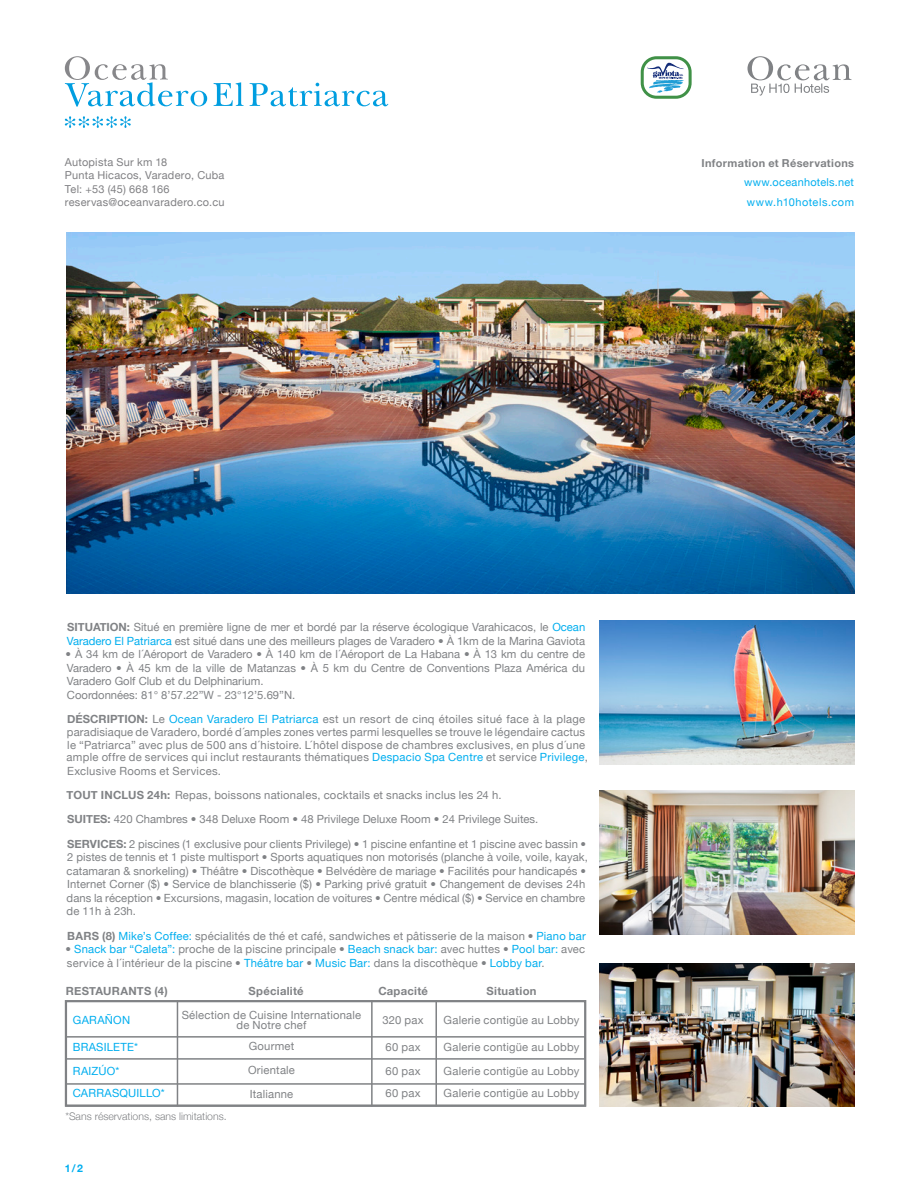
<style>
.page{position:relative;width:918px;height:1188px;background:#fff}
.page>*{position:absolute;margin:0;border:0;box-sizing:border-box;transform-origin:0 0}
.body_text_small{font:11.25px/13.5px "Helvetica Neue";letter-spacing:.005em;color:#808285}
.body_text_small-2{font:700 11.25px "Helvetica Neue";letter-spacing:.025em;color:#808285}
.t1{font:11.25px "Helvetica Neue";letter-spacing:.015em;color:#00aeef}
.text{font:10.95px "Helvetica Neue";letter-spacing:.025em;color:#808083}
.text-2{font:700 10.95px "Helvetica Neue";letter-spacing:.03em;color:#808285}
.text-3{font:10.95px "Helvetica Neue";letter-spacing:.025em;color:#00aeef}
.text-4{font:10.95px "Helvetica Neue";letter-spacing:.05em;color:#00aeef}
.t2{font:300 10.5px "Helvetica Neue";color:#808285}
.body_text_small-3{font:700 10.5px "Helvetica Neue";color:#00aeef}
.s1{font-weight:700}
.s2{color:#00aeef}
</style>
<div class="page">
<img style="left:66px;top:232px;width:788px;height:362px">
<svg style="left:65px;top:116px;width:66px;height:12px"></svg>
<svg style="left:65px;top:56px;width:323px;height:51px"></svg>
<div style="left:65px;top:1083px;width:521px;height:24px;border:2px solid #808285"></div>
<div style="left:65px;top:1036px;width:521px;height:24px;border:2px solid #808285"></div>
<hr style="left:177px;top:1000px;width:1px;height:106px;background:#808285">
<svg style="left:747px;top:56px;width:104px;height:40px"></svg>
<div style="left:65px;top:1000px;width:521px;height:107px;border:2px solid #808285"></div>
<hr style="left:371px;top:1000px;width:2px;height:106px;background:#808285">
<hr style="left:435px;top:1000px;width:2px;height:106px;background:#808285">
<svg style="left:641px;top:56px;width:51px;height:43px"></svg>
<img style="left:600px;top:620px;width:254px;height:144px">
<img style="left:599px;top:790px;width:255px;height:144px">
<img style="left:600px;top:963px;width:254px;height:144px">
<p class="text" style="left:65px;top:156px;width:104px">Autopista Sur km 18</p>
<p class="text" style="left:65px;top:169px;width:161px">Punta Hicacos, Varadero, Cuba</p>
<p class="text" style="left:65px;top:182px;width:106px">Tel: +53 (45) 668 166</p>
<p class="text" style="left:65px;top:195px;width:161px">reservas@oceanvaradero.co.cu</p>
<p class="text-2" style="left:702px;top:156px;width:154px">Information et Réservations</p>
<p class="text-3" style="left:744px;top:176px;width:112px">www.oceanhotels.net</p>
<p class="text-4" style="left:747px;top:195px;width:109px">www.h10hotels.com</p>
<p class="body_text_small" style="left:67px;top:620px;width:520px"><span class="s1">SITUATION:</span> Situé en première ligne de mer et bordé par la réserve écologique Varahicacos, le <span class="s2">Ocean<br>Varadero El Patriarca</span> est situé dans une des meilleurs plages de Varadero • À 1km de la Marina Gaviota</p>
<p class="body_text_small" style="left:66px;top:647px;width:521px;text-align:justify">• À 34 km de l´Aéroport de Varadero • À 140 km de l´Aéroport de La Habana • À 13 km du centre de Varadero • À 45 km de la ville de Matanzas • À 5 km du Centre de Conventions Plaza América du Varadero Golf Club et du Delphinarium.</p>
<p class="body_text_small" style="left:67px;top:688px;width:230px">Coordonnées: 81° 8’57.22”W - 23°12’5.69”N.</p>
<p class="body_text_small" style="left:67px;top:713px;width:523px;line-height:12.9px"><span class="s1">DÉSCRIPTION:</span> Le <span class="s2">Ocean Varadero El Patriarca</span> est un resort de cinq étoiles situé face à la plage paradisiaque de Varadero, bordé d´amples zones vertes parmi lesquelles se trouve le légendaire cactus le “Patriarca” avec plus de 500 ans d´histoire. L´hôtel dispose de chambres exclusives, en plus d´une ample offre de services qui inclut restaurants thématiques <span class="s2">Despacio Spa Centre</span> et service <span class="s2">Privilege</span>, Exclusive Rooms et Services.</p>
<p class="body_text_small" style="left:66px;top:788px;width:437px"><span class="s1">TOUT INCLUS 24h:</span> Repas, boissons nationales, cocktails et snacks inclus les 24 h.</p>
<p class="body_text_small" style="left:67px;top:813px;width:473px"><span class="s1">SUITES:</span> 420 Chambres • 348 Deluxe Room • 48 Privilege Deluxe Room • 24 Privilege Suites.</p>
<p class="body_text_small" style="left:67px;top:837px;width:523px"><span class="s1">SERVICES:</span> 2 piscines (1 exclusive pour clients Privilege) • 1 piscine enfantine et 1 piscine avec bassin • 2 pistes de tennis et 1 piste multisport • Sports aquatiques non motorisés (planche à voile, voile, kayak, catamaran &amp; snorkeling) • Théâtre • Discothèque • Belvédère de mariage • Facilités pour handicapés • Internet Corner ($) • Service de blanchisserie ($) • Parking privé gratuit • Changement de devises 24h dans la réception • Excursions, magasin, location de voitures • Centre médical ($) • Service en chambre de 11h à 23h.</p>
<p class="body_text_small" style="left:67px;top:929px;width:520px"><span class="s1">BARS (8)</span> <span class="s2">Mike’s Coffee:</span> spécialités de thé et café, sandwiches et pâtisserie de la maison • <span class="s2">Piano bar</span></p>
<p class="body_text_small" style="left:66px;top:942px;width:521px">• <span class="s2">Snack bar “Caleta”:</span> proche de la piscine principale • <span class="s2">Beach snack bar:</span> avec huttes • <span class="s2">Pool bar:</span> avec service à l´intérieur de la piscine • <span class="s2">Théâtre bar</span> • <span class="s2">Music Bar:</span> dans la discothèque • <span class="s2">Lobby bar</span>.</p>
<p class="body_text_small-2" style="left:66px;top:984px;width:103px">RESTAURANTS (4)</p>
<p class="t1" style="left:73px;top:1013px;width:59px">GARAÑON</p>
<p class="t1" style="left:73px;top:1040px;width:67px">BRASILETE*</p>
<p class="t1" style="left:73px;top:1064px;width:48px">RAIZÚO*</p>
<p class="t1" style="left:73px;top:1086px;width:94px">CARRASQUILLO*</p>
<p class="body_text_small-2" style="left:249px;top:984px;width:57px">Spécialité</p>
<p class="body_text_small-2" style="left:378px;top:984px;width:51px">Capacité</p>
<p class="body_text_small-2" style="left:487px;top:984px;width:52px">Situation</p>
<p class="body_text_small" style="left:182px;top:1009px;width:181px;line-height:10.5px;text-align:center">Sélection de Cuisine Internationale de Notre chef</p>
<p class="body_text_small" style="left:249px;top:1039px;width:47px">Gourmet</p>
<p class="body_text_small" style="left:248px;top:1063px;width:48px">Orientale</p>
<p class="body_text_small" style="left:250px;top:1087px;width:45px">Italianne</p>
<p class="body_text_small" style="left:444px;top:1013px;width:137px">Galerie contigüe au Lobby</p>
<p class="body_text_small" style="left:444px;top:1040px;width:137px">Galerie contigüe au Lobby</p>
<p class="body_text_small" style="left:444px;top:1064px;width:137px">Galerie contigüe au Lobby</p>
<p class="body_text_small" style="left:444px;top:1086px;width:137px">Galerie contigüe au Lobby</p>
<p class="body_text_small" style="left:383px;top:1013px;width:43px">320 pax</p>
<p class="body_text_small" style="left:386px;top:1040px;width:37px">60 pax</p>
<p class="body_text_small" style="left:386px;top:1064px;width:37px">60 pax</p>
<p class="body_text_small" style="left:386px;top:1086px;width:37px">60 pax</p>
<p class="t2" style="left:65px;top:1110px;width:163px">*Sans réservations, sans limitations.</p>
<p class="body_text_small-3" style="left:65px;top:1162px;width:20px">1/2</p>
</div>
